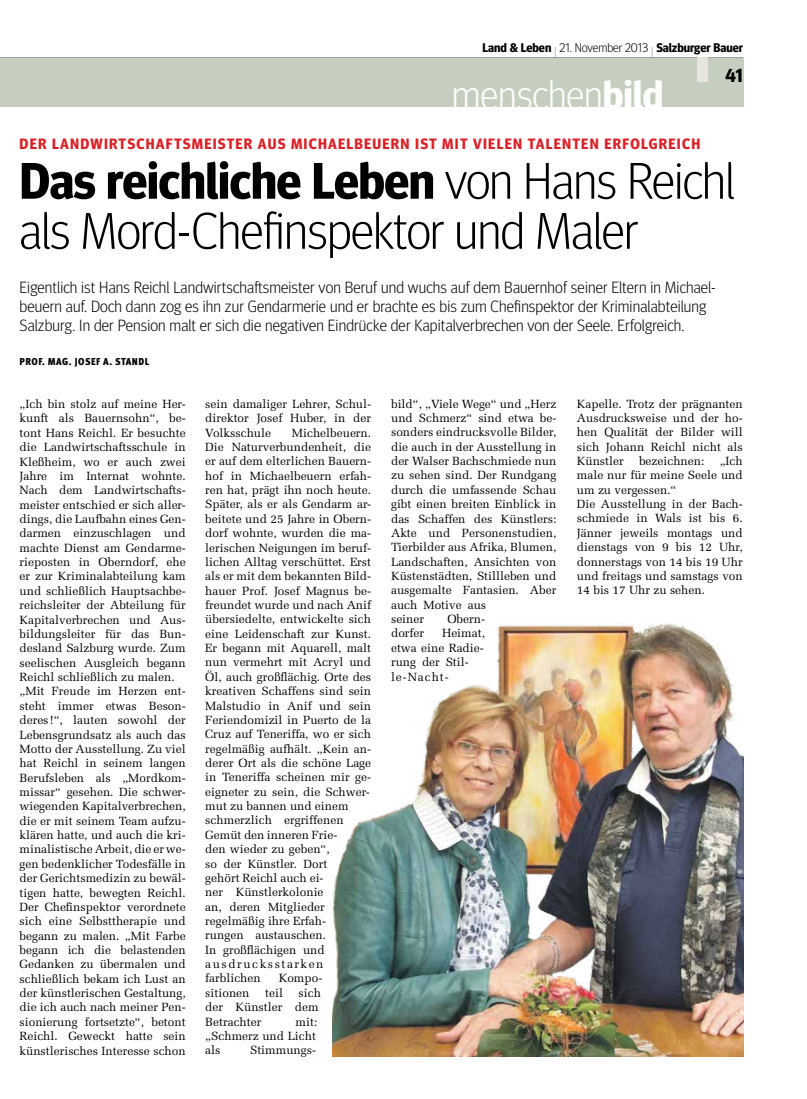
<style>
.page{position:relative;width:807px;height:1099px;background:#fff}
.page>*{position:absolute;margin:0;border:0;box-sizing:border-box;transform-origin:0 0}
.t1{font:300 51.25px/50px "Meta Head OT";letter-spacing:-.01em;color:#000}
.t2{font:300 40px "Meta Head OT";color:#fff}
.t3{font:700 18.75px "Meta Head OT";color:#000}
.t4{font:300 16.25px/18.8px "Meta Head OT";letter-spacing:.01em;color:#000}
.t5{font:700 15px "Meta Head OT";letter-spacing:.08em;color:#da2128}
.t6{font:700 12.5px "Meta Head OT";color:#000}
.t7{font:11.88px/14.4px "Melior LT Std";color:#000}
.t8{font:900 condensed 10px "Meta OT";letter-spacing:.04em;color:#000;scale:1.05 1}
.s1{font-weight:300;color:#939598}
.s2{font-weight:300}
.s3{font-weight:700}
</style>
<div class="page">
<hr style="left:0;top:57px;width:742px;height:1px;background:#939598">
<div style="left:0;top:58px;width:742px;height:48px;background:#c6cfbf"></div>
<div style="left:696px;top:57px;width:11px;height:25px;background:#e5e4dd"></div>
<img style="left:332px;top:624px;width:410px;height:432px">
<p class="t6" style="left:482px;top:41px;width:262px">LAND &amp; LEBEN <span class="s1">|</span> <span class="s2">21. November 2013</span> <span class="s1">|</span> SALZBURGER BAUER</p>
<h2 class="t2" style="left:451px;top:71px;width:213px">menschen<span class="s3">BILD</span></h2>
<h3 class="t3" style="left:725px;top:64px;width:19px">41</h3>
<p class="t5" style="left:20px;top:135px;width:681px">DER LANDWIRTSCHAFTSMEISTER AUS MICHAELBEUERN IST MIT VIELEN TALENTEN ERFOLGREICH</p>
<h1 class="t1" style="left:19px;top:155px;width:716px"><span class="s3">DAS REICHLICHE LEBEN</span> von Hans Reichl als Mord-Chefinspektor und Maler</h1>
<p class="t4" style="left:19px;top:278px;width:696px">Eigentlich ist Hans Reichl Landwirtschaftsmeister von Beruf und wuchs auf dem Bauernhof seiner Eltern in Michael&shy;beuern auf. Doch dann zog es ihn zur Gendarmerie und er brachte es bis zum Chefinspektor der Kriminalabteilung<br>Salzburg. In der Pension malt er sich die negativen Eindrücke der Kapitalverbrechen von der Seele. Erfolgreich.</p>
<p class="t8" style="left:20px;top:355px;width:125px">PROF. MAG. JOSEF A. STANDL</p>
<p class="t7" style="left:19px;top:397px;width:168px">„Ich bin stolz auf meine Her&shy;kunft als Bauernsohn“, be&shy;tont Hans Reichl. Er besuchte die Landwirtschaftsschule in<br>Kleßheim, wo er auch zwei<br>Jahre im Internat wohnte.<br>Nach dem Landwirtschafts&shy;meister entschied er sich aller&shy;dings, die Laufbahn eines Gen&shy;darmen einzuschlagen und machte Dienst am Gendarme&shy;rieposten in Oberndorf, ehe er zur Kriminalabteilung kam und schließlich Hauptsachbe&shy;reichsleiter der Abteilung für<br>Kapitalverbrechen und Aus&shy;bildungsleiter für das Bun&shy;desland Salzburg wurde. Zum seelischen Ausgleich begann<br>Reichl schließlich zu malen. „Mit Freude im Herzen ent&shy;steht immer etwas Beson&shy;deres!“, lauten sowohl der<br>Lebensgrundsatz als auch das<br>Motto der Ausstellung. Zu viel hat Reichl in seinem langen<br>Berufsleben als „Mordkom&shy;missar“ gesehen. Die schwer&shy;wiegenden Kapitalverbrechen, die er mit seinem Team aufzu&shy;klären hatte, und auch die kri&shy;minalistische Arbeit, die er we&shy;gen bedenklicher Todesfälle in der Gerichtsmedizin zu bewäl&shy;tigen hatte, bewegten Reichl.<br>Der Chefinspektor verordnete sich eine Selbsttherapie und begann zu malen. „Mit Farbe begann ich die belastenden<br>Gedanken zu übermalen und schließlich bekam ich Lust an der künstlerischen Gestaltung, die ich auch nach meiner Pen&shy;sionierung fortsetzte“, betont<br>Reichl. Geweckt hatte sein künstlerisches Interesse schon</p>
<p class="t7" style="left:205px;top:396px;width:167px;text-align:justify">sein damaliger Lehrer, Schul&shy;direktor Josef Huber, in der Volksschule</p>
<p class="t7" style="left:205px;top:425px;width:167px;text-indent:87px">Michelbeuern.<br>Die Naturverbundenheit, die er auf dem elterlichen Bauern&shy;hof in Michaelbeuern erfah&shy;ren hat, prägt ihn noch heute.<br>Später, als er als Gendarm ar&shy;beitete und 25 Jahre in Obern&shy;dorf wohnte, wurden die ma&shy;lerischen Neigungen im beruf&shy;lichen Alltag verschüttet. Erst als er mit dem bekannten Bild&shy;hauer Prof. Josef Magnus be&shy;freundet wurde und nach Anif übersiedelte, entwickelte sich eine Leidenschaft zur Kunst.<br>Er begann mit Aquarell, malt nun vermehrt mit Acryl und<br>Öl, auch großflächig. Orte des kreativen Schaffens sind sein<br>Malstudio in Anif und sein<br>Feriendomizil in Puerto de la<br>Cruz auf Teneriffa, wo er sich regelmäßig aufhält. „Kein an&shy;derer Ort als die schöne Lage in Teneriffa scheinen mir ge&shy;eigneter zu sein, die Schwer&shy;mut zu bannen und einem schmerzlich ergriffenen<br>Gemüt den inneren Frie-<br>den wieder zu geben“,<br>so der Künstler. Dort<br>gehört Reichl auch ei-<br>ner Künstlerkolonie<br>an, deren Mitglieder regelmäßig ihre Erfah-<br>rungen austauschen.<br>In großflächigen und ausdrucksstarken farblichen</p>
<p class="t7" style="left:278px;top:971px;width:45px">Kompo-</p>
<p class="t7" style="left:205px;top:985px;width:117px;text-indent:93px">sich der Künstler dem<br>Betrachter</p>
<p class="t7" style="left:205px;top:985px;width:46px">sitionen</p>
<p class="t7" style="left:265px;top:985px;width:19px">teil</p>
<p class="t7" style="left:205px;top:1014px;width:113px;text-align:justify;text-indent:90px">mit: „Schmerz und Licht als</p>
<p class="t7" style="left:250px;top:1043px;width:67px">Stimmungs-</p>
<p class="t7" style="left:391px;top:396px;width:167px">bild“, „Viele Wege“ und „Herz und Schmerz“ sind etwa be&shy;sonders eindrucksvolle Bilder, die auch in der Ausstellung in der Walser Bachschmiede nun zu sehen sind. Der Rundgang durch die umfassende Schau gibt einen breiten Einblick in das Schaffen des Künstlers:<br>Akte und Personenstudien,<br>Tierbilder aus Afrika, Blumen,<br>Landschaften, Ansichten von<br>Küstenstädten, Stillleben und ausgemalte Fantasien. Aber auch Motive aus<br>seiner</p>
<p class="t7" style="left:447px;top:612px;width:39px">Obern-</p>
<p class="t7" style="left:391px;top:626px;width:34px">dorfer</p>
<p class="t7" style="left:391px;top:626px;width:95px;text-indent:51px">Heimat, etwa eine Radie&shy;rung der Stil&shy;le-Nacht-</p>
<p class="t7" style="left:576px;top:396px;width:167px;text-align:justify">Kapelle. Trotz der prägnanten Ausdrucksweise und der ho&shy;hen Qualität der Bilder will sich Johann Reichl nicht als Künstler</p>
<p class="t7" style="left:576px;top:454px;width:167px;text-indent:143px">„Ich male nur für meine Seele und um zu vergessen.“<br>Die Ausstellung in der Bach&shy;schmiede in Wals ist bis 6.<br>Jänner jeweils montags und dienstags von 9 bis 12 Uhr, donnerstags von 14 bis 19 Uhr und freitags und samstags von<br>14 bis 17 Uhr zu sehen.</p>
<p class="t7" style="left:638px;top:454px;width:67px">bezeichnen:</p>
</div>
